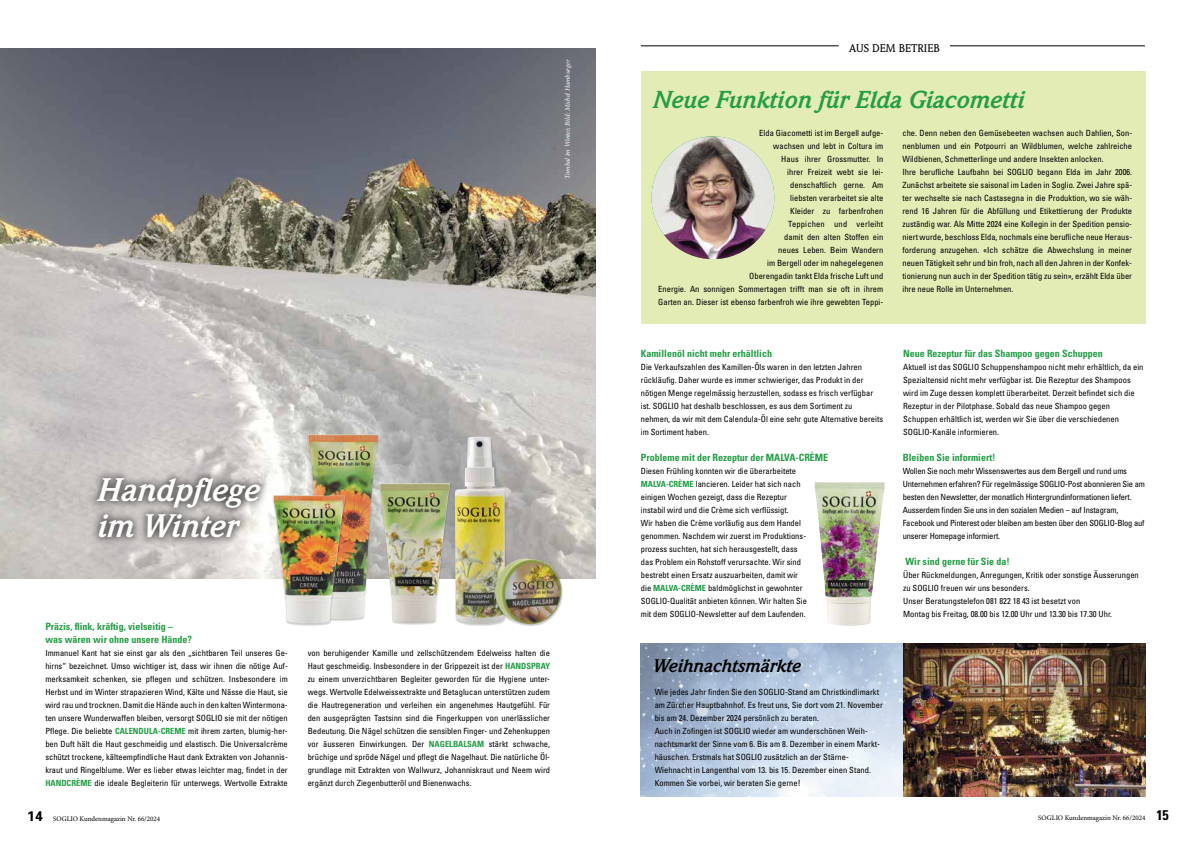
<style>
.page{position:relative;width:1191px;height:842px;background:#fff}
.page>*{position:absolute;margin:0;border:0;box-sizing:border-box;transform-origin:0 0}
.t1{font:italic 700 32px/36px "Weidemann";color:#fff}
.t2{font:italic 700 24px "Weidemann";color:#239e46}
.t3{font:italic 700 18px "Weidemann";color:#000}
.t4{font:700 condensed 14px "Univers";color:#000}
.t5{font:500 11px "Weidemann";color:#000}
.t6{font:700 condensed 10px/13px "Univers";color:#239e46}
.t7{font:condensed 8.5px/13px "Univers";color:#000}
.t8{font:condensed 8.5px/13px "Univers";letter-spacing:-.02em;color:#000}
.t9{font:7px "Minion Pro";color:#000}
.t10{font:italic 7px "Minion Pro";letter-spacing:-.015em;color:#fff}
.s1{font-weight:700;color:#239e46}
.s2{font-family:"Univers";font-weight:700;font-size:14px}
</style>
<div class="page">
<div style="left:641px;top:71px;width:504px;height:253px;background:#e3ecb5"></div>
<hr style="left:641px;top:46px;width:197px;height:1px;background:#000">
<hr style="left:950px;top:46px;width:194px;height:1px;background:#000">
<img style="left:651px;top:136px;width:123px;height:123px;border-radius:61px">
<img style="left:0;top:49px;width:595px;height:529px">
<div style="left:88px;top:469px;width:181px;height:77px;background:#000;opacity:.56"></div>
<div style="left:307px;top:434px;width:73px;height:188px;background:#000;opacity:.2"></div>
<img style="left:308px;top:434px;width:70px;height:185px">
<div style="left:454px;top:437px;width:52px;height:189px;background:#000;opacity:.2"></div>
<img style="left:455px;top:437px;width:50px;height:187px">
<div style="left:494px;top:559px;width:68px;height:67px;background:#000;opacity:.2"></div>
<img style="left:495px;top:559px;width:66px;height:65px">
<div style="left:273px;top:495px;width:73px;height:131px;background:#000;opacity:.2"></div>
<img style="left:273px;top:495px;width:72px;height:129px">
<div style="left:379px;top:483px;width:72px;height:143px;background:#000;opacity:.2"></div>
<img style="left:380px;top:483px;width:70px;height:141px">
<img style="left:641px;top:643px;width:262px;height:154px">
<img style="left:903px;top:643px;width:242px;height:154px">
<img style="left:814px;top:482px;width:70px;height:144px">
<p class="t10" style="left:563px;top:179px;width:120px;rotate:-90deg">Tombal im Winter, Bild: Michel Hamburger</p>
<h1 class="t1" style="left:95px;top:472px;width:164px">Handpflege im Winter</h1>
<p class="t6" style="left:45px;top:620px;width:148px">Präzis, flink, kräftig, vielseitig – was wären wir ohne unsere Hände?</p>
<p class="t7" style="left:45px;top:647px;width:244px;text-align:justify">Immanuel Kant hat sie einst gar als den „sichtbaren Teil unseres Ge&shy;hirns“ bezeichnet. Umso wichtiger ist, dass wir ihnen die nötige Auf&shy;merksamkeit schenken, sie pflegen und schützen. Insbesondere im Herbst und im Winter strapazieren Wind, Kälte und Nässe die Haut, sie wird rau und trocknen. Damit die Hände auch in den kalten Wintermona&shy;ten unsere Wunderwaffen bleiben, versorgt SOGLIO sie mit der nötigen Pflege. Die beliebte <span class="s1">CALENDULA-CREME</span> mit ihrem zarten, blumig-her&shy;ben Duft hält die Haut geschmeidig und elastisch. Die Universalcrème schützt trockene, kälteempfindliche Haut dank Extrakten von Johannis&shy;kraut und Ringelblume. Wer es lieber etwas leichter mag, findet in der <span class="s1">HANDCRÈME</span> die ideale Begleiterin für unterwegs. Wertvolle Extrakte</p>
<p class="t7" style="left:308px;top:647px;width:244px;text-align:justify">von beruhigender Kamille und zellschützendem Edelweiss halten die Haut geschmeidig. Insbesondere in der Grippezeit ist der <span class="s1">HANDSPRAY </span>zu einem unverzichtbaren Begleiter geworden für die Hygiene unter&shy;wegs. Wertvolle Edelweissextrakte und Betaglucan unterstützen zudem die Hautregeneration und verleihen ein angenehmes Hautgefühl. Für den ausgeprägten Tastsinn sind die Fingerkuppen von unerlässlicher Bedeutung. Die Nägel schützen die sensiblen Finger- und Zehenkuppen vor äusseren Einwirkungen. Der <span class="s1">NAGELBALSAM</span> stärkt schwache, brüchige und spröde Nägel und pflegt die Nagelhaut. Die natürliche Öl&shy;grundlage mit Extrakten von Wallwurz, Johanniskraut und Neem wird ergänzt durch Ziegenbutteröl und Bienenwachs.</p>
<p class="t5" style="left:849px;top:41px;width:92px">AUS DEM BETRIEB</p>
<h2 class="t2" style="left:651px;top:86px;width:373px">Neue Funktion für Elda Giacometti</h2>
<p class="t7" style="left:658px;top:127px;width:227px;text-align:right">Elda Giacometti ist im Bergell aufge-<br>wachsen und lebt in Coltura im<br>Haus ihrer Grossmutter. In<br>ihrer Freizeit webt sie lei-<br>denschaftlich gerne. Am<br>liebsten verarbeitet sie alte<br>Kleider zu farbenfrohen<br>Teppichen und verleiht<br>damit den alten Stoffen ein<br>neues Leben. Beim Wandern<br>im Bergell oder im nahegelegenen<br>Oberengadin tankt Elda frische Luft und<br>Energie. An sonnigen Sommertagen trifft man sie oft in ihrem Garten an. Dieser ist ebenso farbenfroh wie ihre gewebten Teppi-</p>
<p class="t7" style="left:902px;top:127px;width:231px">che. Denn neben den Gemüsebeeten wachsen auch Dahlien, Son&shy;nenblumen und ein Potpourri an Wildblumen, welche zahlreiche Wildbienen, Schmetterlinge und andere Insekten anlocken.<br>Ihre berufliche Laufbahn bei SOGLIO begann Elda im Jahr 2006.<br>Zunächst arbeitete sie saisonal im Laden in Soglio. Zwei Jahre spä&shy;ter wechselte sie nach Castasegna in die Produktion, wo sie wäh&shy;rend 16 Jahren für die Abfüllung und Etikettierung der Produkte zuständig war. Als Mitte 2024 eine Kollegin in der Spedition pensio&shy;niert wurde, beschloss Elda, nochmals eine berufliche neue Heraus&shy;forderung anzugehen. «Ich schätze die Abwechslung in meiner neuen Tätigkeit sehr und bin froh, nach all den Jahren in der Konfek&shy;tionierung nun auch in der Spedition tätig zu sein», erzählt Elda über ihre neue Rolle im Unternehmen.</p>
<p class="t6" style="left:641px;top:347px;width:133px">Kamillenöl nicht mehr erhältlich</p>
<p class="t7" style="left:641px;top:361px;width:244px">Die Verkaufszahlen des Kamillen-Öls waren in den letzten Jahren rückläufig. Daher wurde es immer schwieriger, das Produkt in der nötigen Menge regelmässig herzustellen, sodass es frisch verfügbar ist. SOGLIO hat deshalb beschlossen, es aus dem Sortiment zu nehmen, da wir mit dem Calendula-Öl eine sehr gute Alternative bereits im Sortiment haben.</p>
<p class="t6" style="left:641px;top:451px;width:189px">Probleme mit der Rezeptur der MALVA-CRÈME</p>
<p class="t7" style="left:641px;top:465px;width:168px">Diesen Frühling konnten wir die überarbeitete <span class="s1">MALVA-CRÈME</span> lancieren. Leider hat sich nach einigen Wochen gezeigt, dass die Rezeptur instabil wird und die Crème sich verflüssigt.<br>Wir haben die Crème vorläufig aus dem Handel genommen. Nachdem wir zuerst im Produktions&shy;prozess suchten, hat sich herausgestellt, dass das Problem ein Rohstoff verursachte. Wir sind bestrebt einen Ersatz auszuarbeiten, damit wir die <span class="s1">MALVA-CRÈME</span> baldmöglichst in gewohnter SOGLIO-Qualität anbieten können. Wir halten Sie mit dem SOGLIO-Newsletter auf dem Laufenden.</p>
<h3 class="t3" style="left:652px;top:655px;width:149px">Weihnachtsmärkte</h3>
<p class="t7" style="left:654px;top:686px;width:230px">Wie jedes Jahr finden Sie den SOGLIO-Stand am Christkindlimarkt am Zürcher Hauptbahnhof. Es freut uns, Sie dort vom 21. November bis am 24. Dezember 2024 persönlich zu beraten.<br>Auch in Zofingen ist SOGLIO wieder am wunderschönen Weih&shy;nachtsmarkt der Sinne vom 6. Bis am 8. Dezember in einem Markt&shy;häuschen. Erstmals hat SOGLIO zusätzlich an der Stärne-Wiehnacht in Langenthal vom 13. bis 15. Dezember einen Stand.<br>Kommen Sie vorbei, wir beraten Sie gerne!</p>
<p class="t6" style="left:903px;top:347px;width:201px">Neue Rezeptur für das Shampoo gegen Schuppen</p>
<p class="t7" style="left:903px;top:361px;width:242px">Aktuell ist das SOGLIO Schuppenshampoo nicht mehr erhältlich, da ein Spezialtensid nicht mehr verfügbar ist. Die Rezeptur des Shampoos wird im Zuge dessen komplett überarbeitet. Derzeit befindet sich die Rezeptur in der Pilotphase. Sobald das neue Shampoo gegen Schuppen erhältlich ist, werden wir Sie über die verschiedenen SOGLIO-Kanäle informieren.</p>
<p class="t6" style="left:902px;top:451px;width:94px">Bleiben Sie informiert!</p>
<p class="t8" style="left:902px;top:465px;width:244px">Wollen Sie noch mehr Wissenswertes aus dem Bergell und rund ums Unternehmen erfahren? Für regelmässige SOGLIO-Post abonnieren Sie am besten den Newsletter, der monatlich Hintergrundinformationen liefert.<br>Ausserdem finden Sie uns in den sozialen Medien – auf Instagram, Facebook und Pinterest oder bleiben am besten über den SOGLIO-Blog auf unserer Homepage informiert.</p>
<p class="t6" style="left:905px;top:555px;width:106px">Wir sind gerne für Sie da!</p>
<p class="t7" style="left:903px;top:569px;width:237px">Über Rückmeldungen, Anregungen, Kritik oder sonstige Äusserungen zu SOGLIO freuen wir uns besonders.<br>Unser Beratungstelefon 081 822 18 43 ist besetzt von<br>Montag bis Freitag, 08.00 bis 12.00 Uhr und 13.30 bis 17.30 Uhr.</p>
<p class="t9" style="left:27px;top:814px;width:134px"><span class="s2">14</span> SOGLIO Kundenmagazin Nr. 66/2024</p>
<p class="t9" style="left:1038px;top:813px;width:109px">SOGLIO Kundenmagazin Nr. 66/2024</p>
<h3 class="t4" style="left:1156px;top:807px;width:14px">15</h3>
</div>
